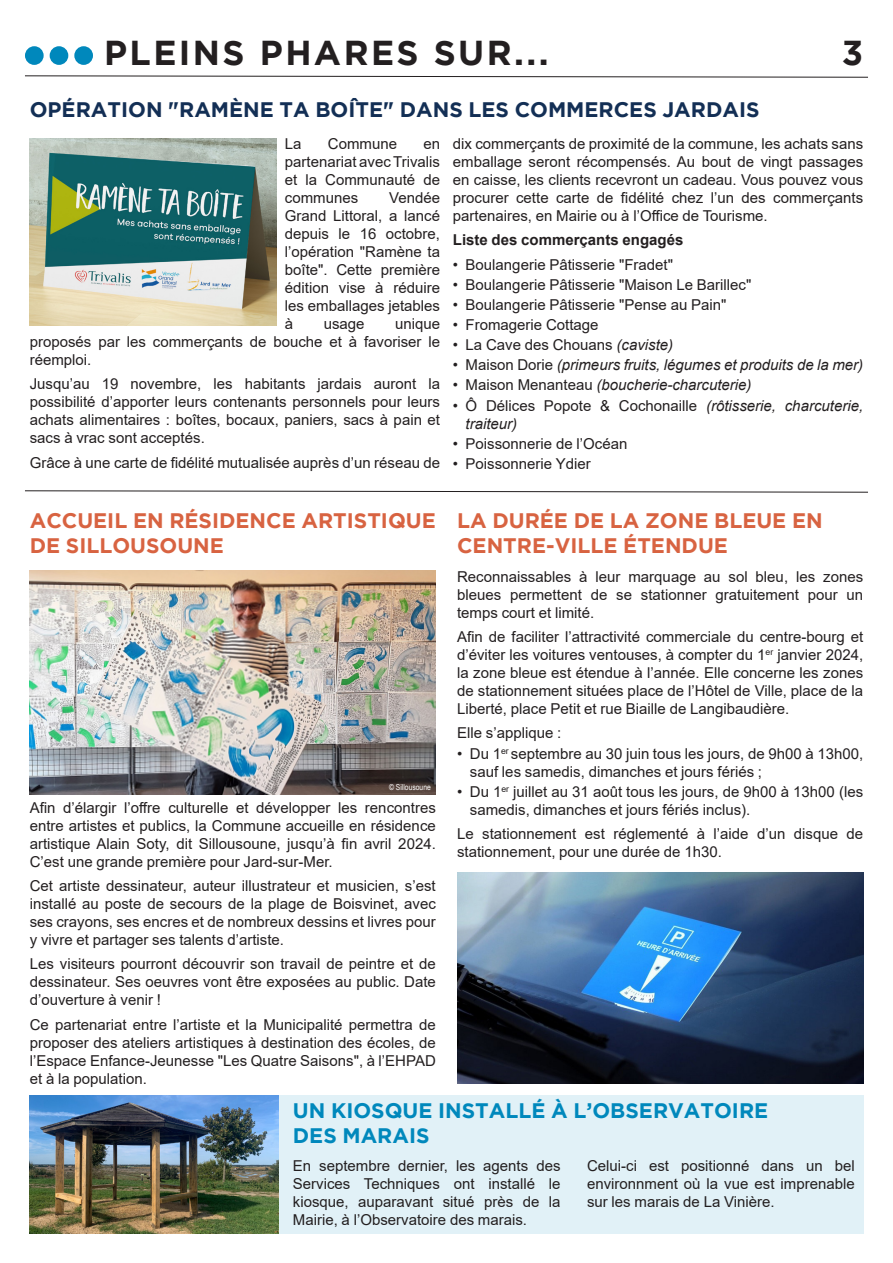
<style>
.page{position:relative;width:893px;height:1263px;background:#fff}
.page>*{position:absolute;margin:0;border:0;box-sizing:border-box;transform-origin:0 0}
.t1{font:700 34.5px "Gotham";letter-spacing:.07em;color:#231f20}
.t2{font:700 21px "Gotham";color:#d86341}
.t3{font:700 21px "Gotham";color:#132f55}
.t4{font:700 21px "Gotham";color:#0088bc}
.t5{font:15px/18px "Arial";color:#231f20;text-align:justify}
.t6{font:italic 15px/18px "Arial";color:#231f20}
.t7{font:700 15px "Arial";color:#231f20}
.t8{font:8.25px "Arial Narrow";color:#fff}
.s1{font-style:italic}
.s2{font-style:normal}
</style>
<div class="page">
<svg style="left:25px;top:490px;width:843px;height:3px"></svg>
<svg style="left:25px;top:75px;width:843px;height:3px"></svg>
<div style="left:25px;top:46px;width:19px;height:19px;background:#0088bc;border-radius:50%"></div>
<div style="left:50px;top:46px;width:18px;height:19px;background:#0088bc;border-radius:50%"></div>
<div style="left:74px;top:46px;width:19px;height:19px;background:#0088bc;border-radius:50%"></div>
<img style="left:30px;top:138px;width:246px;height:187px">
<img style="left:457px;top:872px;width:406px;height:212px">
<img style="left:30px;top:571px;width:406px;height:223px">
<div style="left:268px;top:1095px;width:595px;height:139px;background:#e1f1f7"></div>
<img style="left:30px;top:1095px;width:249px;height:138px">
<h1 class="t1" style="left:104px;top:33px;width:446px">PLEI NS PHARES SU R...</h1>
<h1 class="t1" style="left:842px;top:33px;width:23px">3</h1>
<h2 class="t3" style="left:30px;top:97px;width:720px">OPÉRATION "RAM ÈNE TA BOÎTE" DANS LES COMM ERCES JARDAIS</h2>
<p class="t5" style="left:285px;top:135px;width:18px">La</p>
<p class="t5" style="left:328px;top:135px;width:71px">Commune</p>
<p class="t5" style="left:285px;top:135px;width:157px;text-indent:139px">en partenariat avec Trivalis et la Communauté de communes</p>
<p class="t5" style="left:285px;top:189px;width:157px;text-indent:104px">Vendée Grand Littoral, a lancé depuis le 16 octobre, l’opération "Ramène ta boîte". Cette première édition vise à réduire les emballages jetables à</p>
<p class="t5" style="left:30px;top:315px;width:412px;text-indent:365px">unique proposés par les commerçants de bouche et à favoriser le réemploi.</p>
<p class="t5" style="left:30px;top:375px;width:412px">Jusqu’au 19 novembre, les habitants jardais auront la possibilité d’apporter leurs contenants personnels pour leurs achats alimentaires : boîtes, bocaux, paniers, sacs à pain et sacs à vrac sont acceptés.</p>
<p class="t5" style="left:30px;top:453px;width:412px">Grâce à une carte de fidélité mutualisée auprès d’un réseau de</p>
<p class="t5" style="left:324px;top:315px;width:42px">usage</p>
<p class="t5" style="left:453px;top:135px;width:412px">dix commerçants de proximité de la commune, les achats sans emballage seront récompensés. Au bout de vingt passages en caisse, les clients recevront un cadeau. Vous pouvez vous procurer cette carte de fidélité chez l’un des commerçants partenaires, en Mairie ou à l’Office de Tourisme.</p>
<p class="t7" style="left:453px;top:229px;width:232px">Liste des commerçants engagés</p>
<p class="t5" style="left:453px;top:255px;width:222px">• Boulangerie Pâtisserie "Fradet"</p>
<p class="t5" style="left:453px;top:275px;width:300px">• Boulangerie Pâtisserie "Maison Le Barillec"</p>
<p class="t5" style="left:453px;top:296px;width:275px">• Boulangerie Pâtisserie "Pense au Pain"</p>
<p class="t5" style="left:453px;top:316px;width:147px">• Fromagerie Cottage</p>
<p class="t5" style="left:453px;top:336px;width:222px">• La Cave des Chouans <span class="s1">(caviste)</span></p>
<p class="t6" style="left:453px;top:356px;width:412px"><span class="s2">• Maison Dorie</span> (primeurs fruits, légumes et produits de la mer)</p>
<p class="t6" style="left:453px;top:376px;width:300px"><span class="s2">• Maison Menanteau</span> (boucherie-charcuterie)</p>
<p class="t6" style="left:466px;top:397px;width:399px;text-indent:-13px"><span class="s2">• Ô Délices Popote &amp; Cochonaille</span> (rôtisserie, charcuterie, traiteur)</p>
<p class="t5" style="left:453px;top:434px;width:176px">• Poissonnerie de l’Océan</p>
<p class="t5" style="left:453px;top:454px;width:139px">• Poissonnerie Ydier</p>
<h2 class="t2" style="left:30px;top:509px;width:222px">ACCUEIL EN RÉSIDENCE</h2>
<h2 class="t2" style="left:301px;top:509px;width:16px">ART</h2>
<h2 class="t2" style="left:347px;top:509px;width:88px">ISTIQUE</h2>
<h2 class="t2" style="left:30px;top:534px;width:72px">DE SILLO</h2>
<h2 class="t2" style="left:130px;top:534px;width:78px">USOUNE</h2>
<h2 class="t2" style="left:457px;top:509px;width:220px">LA DURÉE DE LA ZONE</h2>
<h2 class="t2" style="left:714px;top:509px;width:93px">BLEUE EN</h2>
<h2 class="t2" style="left:457px;top:534px;width:16px">CENTRE</h2>
<h2 class="t2" style="left:546px;top:534px;width:45px">-VILLE</h2>
<h2 class="t2" style="left:623px;top:534px;width:29px">ÉTEN</h2>
<h2 class="t2" style="left:682px;top:534px;width:45px">DUE</h2>
<p class="t5" style="left:457px;top:567px;width:408px">Reconnaissables à leur marquage au sol bleu, les zones bleues permettent de se stationner gratuitement pour un temps court et limité.</p>
<p class="t5" style="left:457px;top:628px;width:408px">Afin de faciliter l’attractivité commerciale du centre-bourg et d’éviter les voitures ventouses, à compter du 1<sup>er</sup> janvier 2024, la zone bleue est étendue à l’année. Elle concerne les zones de stationnement situées place de l’Hôtel de Ville, place de la Liberté, place Petit et rue Biaille de Langibaudière.</p>
<p class="t5" style="left:457px;top:724px;width:106px">Elle s’applique :</p>
<p class="t5" style="left:470px;top:744px;width:395px;text-indent:-13px">• Du 1<sup>er</sup> septembre au 30 juin tous les jours, de 9h00 à 13h00, sauf les samedis, dimanches et jours fériés ;</p>
<p class="t5" style="left:470px;top:782px;width:395px;text-indent:-13px">• Du 1<sup>er</sup> juillet au 31 août tous les jours, de 9h00 à 13h00 (les samedis, dimanches et jours fériés inclus).</p>
<p class="t5" style="left:457px;top:825px;width:408px">Le stationnement est réglementé à l’aide d’un disque de stationnement, pour une durée de 1h30.</p>
<p class="t8" style="left:389px;top:781px;width:43px">© Sillousoune</p>
<p class="t5" style="left:30px;top:798px;width:408px">Afin d’élargir l’offre culturelle et développer les rencontres entre artistes et publics, la Commune accueille en résidence artistique Alain Soty, dit Sillousoune, jusqu’à fin avril 2024.<br>C’est une grande première pour Jard-sur-Mer.</p>
<p class="t5" style="left:30px;top:876px;width:408px">Cet artiste dessinateur, auteur illustrateur et musicien, s’est installé au poste de secours de la plage de Boisvinet, avec ses crayons, ses encres et de nombreux dessins et livres pour y vivre et partager ses talents d’artiste.</p>
<p class="t5" style="left:30px;top:955px;width:408px">Les visiteurs pourront découvrir son travail de peintre et de dessinateur. Ses oeuvres vont être exposées au public. Date d’ouverture à venir !</p>
<p class="t5" style="left:30px;top:1015px;width:408px">Ce partenariat entre l’artiste et la Municipalité permettra de proposer des ateliers artistiques à destination des écoles, de l’Espace Enfance-Jeunesse "Les Quatre Saisons", à l’EHPAD et à la population.</p>
<h2 class="t4" style="left:293px;top:1098px;width:198px">UN KIOSQUE INSTALL</h2>
<h2 class="t4" style="left:531px;top:1098px;width:169px">É À L’OBSERVATO</h2>
<h2 class="t4" style="left:732px;top:1098px;width:22px">IRE</h2>
<h2 class="t4" style="left:293px;top:1124px;width:85px">DES MARA</h2>
<h2 class="t4" style="left:409px;top:1124px;width:22px">IS</h2>
<p class="t5" style="left:293px;top:1157px;width:269px">En septembre dernier, les agents des Services Techniques ont installé le kiosque, auparavant situé près de la Mairie, à l’Observatoire des marais.</p>
<p class="t5" style="left:587px;top:1157px;width:269px">Celui-ci est positionné dans un bel environnment où la vue est imprenable sur les marais de La Vinière.</p>
</div>
